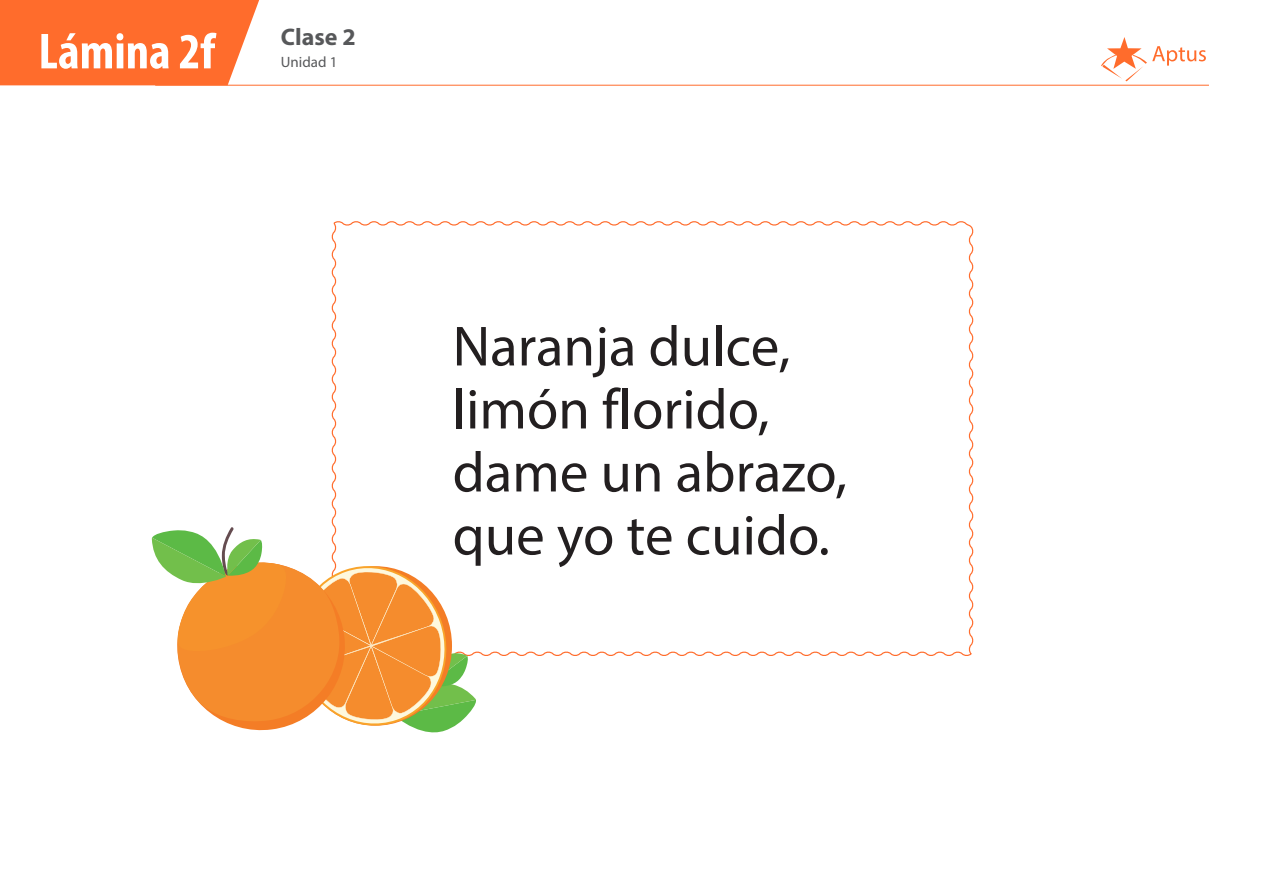
<style>
.page{position:relative;width:1263px;height:893px;background:#fff}
.page>*{position:absolute;margin:0;border:0;box-sizing:border-box;transform-origin:0 0}
.t1{font:57px/63px "Myriad Pro";color:#231f20}
.t2{font:700 condensed 51px "Myriad Pro";color:#fff}
.t3{font:700 24px "Myriad Pro";color:#57585a}
.t4{font:15px "Myriad Pro";color:#57585a}
</style>
<div class="page">
<hr style="left:155px;top:85px;width:1054px;height:1px;background:#ff6c2c">
<svg style="left:1101px;top:37px;width:105px;height:44px"></svg>
<div style="left:0;top:0;width:259px;height:85px;background:#ff6c2c"></div>
<svg style="left:331px;top:221px;width:643px;height:435px"></svg>
<svg style="left:152px;top:526px;width:325px;height:207px"></svg>
<p class="t2" style="left:38px;top:20px;width:178px">Lámina 2f</p>
<p class="t3" style="left:281px;top:22px;width:76px">Clase 2</p>
<p class="t4" style="left:281px;top:53px;width:58px">Unidad 1</p>
<p class="t1" style="left:453px;top:314px;width:396px">Naranja dulce, limón florido, dame un abrazo, que yo te cuido.</p>
</div>
